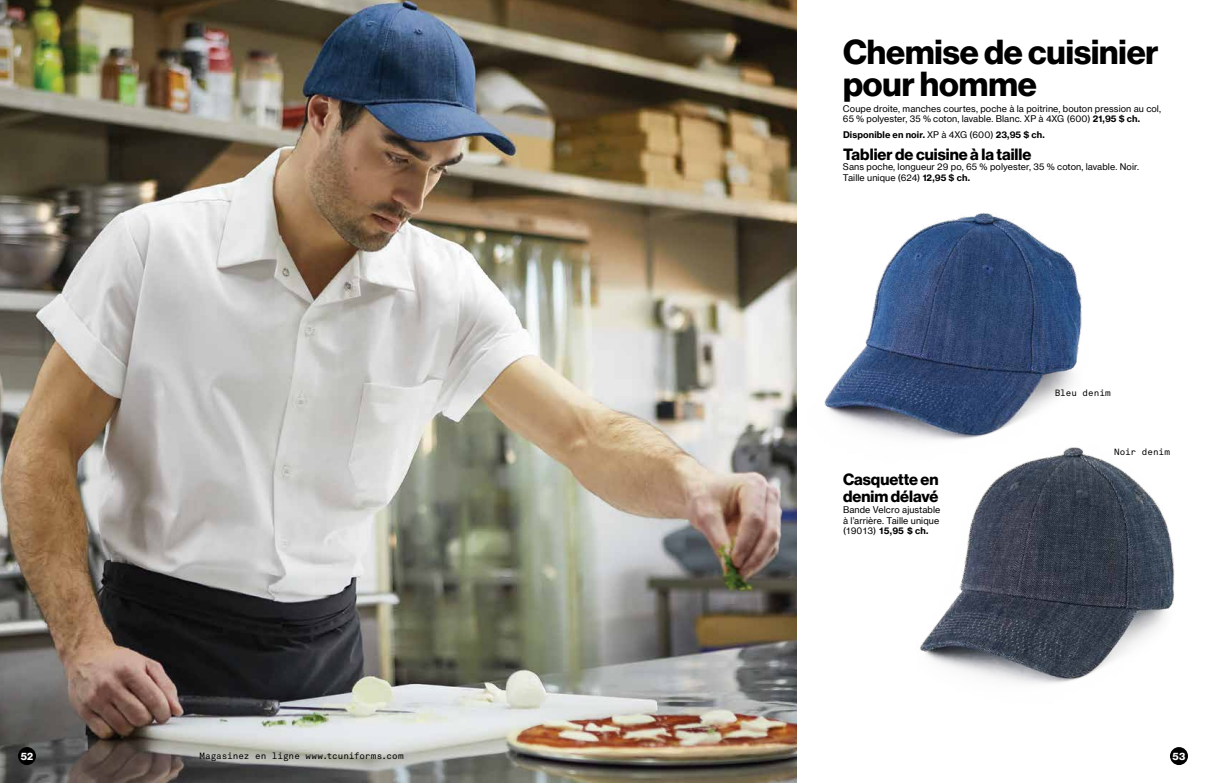
<style>
.page{position:relative;width:1206px;height:783px;background:#fff}
.page>*{position:absolute;margin:0;border:0;box-sizing:border-box;transform-origin:0 0}
.t1{font:700 34px/32.4px "Haas Grot Disp 75";color:#000}
.t2{font:700 16px/17.5px "Haas Grot Disp 75";color:#000}
.t3{font:700 10px "Haas Grot Disp 75";color:#fff}
.t4{font:9px/10.8px "N Haas Grotesk TX Pro";letter-spacing:.01em;color:#000}
.t5{font:9px "Akkurat Mono";letter-spacing:.005em;color:#000}
.t6{font:700 9px "N Haas Grotesk TX Pro";letter-spacing:.015em;color:#000}
.s1{font-weight:700}
.s2{font-weight:400}
</style>
<div class="page">
<img style="left:0;top:0;width:797px;height:783px">
<img style="left:920px;top:463px;width:255px;height:221px">
<img style="left:824px;top:213px;width:285px;height:250px">
<div style="left:1170px;top:747px;width:18px;height:18px;background:#000;border-radius:50%"></div>
<div style="left:18px;top:747px;width:18px;height:18px;background:#000;border-radius:50%"></div>
<h1 class="t1" style="left:843px;top:36px;width:317px">Chemise de cuisinier pour homme</h1>
<p class="t4" style="left:843px;top:103px;width:320px">Coupe droite, manches courtes, poche à la poitrine, bouton pression au col,<br>65 % polyester, 35 % coton, lavable. Blanc. XP à 4XG (600) <span class="s1">21,95 $ ch.</span></p>
<p class="t6" style="left:843px;top:129px;width:203px">Disponible en noir. <span class="s2">XP à 4XG (600)</span> 23,95 $ ch.</p>
<h2 class="t2" style="left:843px;top:145px;width:190px">Tablier de cuisine à la taille</h2>
<p class="t4" style="left:843px;top:162px;width:297px">Sans poche, longueur 29 po, 65 % polyester, 35 % coton, lavable. Noir.<br>Taille unique (624) <span class="s1">12,95 $ ch.</span></p>
<p class="t5" style="left:1055px;top:387px;width:57px">Bleu denim</p>
<h2 class="t2" style="left:843px;top:470px;width:97px">Casquette en denim délavé</h2>
<p class="t4" style="left:843px;top:504px;width:99px">Bande Velcro ajustable à l’arrière. Taille unique (19013) <span class="s1">15,95 $ ch.</span></p>
<p class="t5" style="left:1114px;top:446px;width:57px">Noir denim</p>
<p class="t5" style="left:199px;top:751px;width:206px">Magasinez en ligne www.tcuniforms.com</p>
<p class="t3" style="left:21px;top:751px;width:14px">52</p>
<p class="t3" style="left:1173px;top:751px;width:14px">53</p>
</div>
